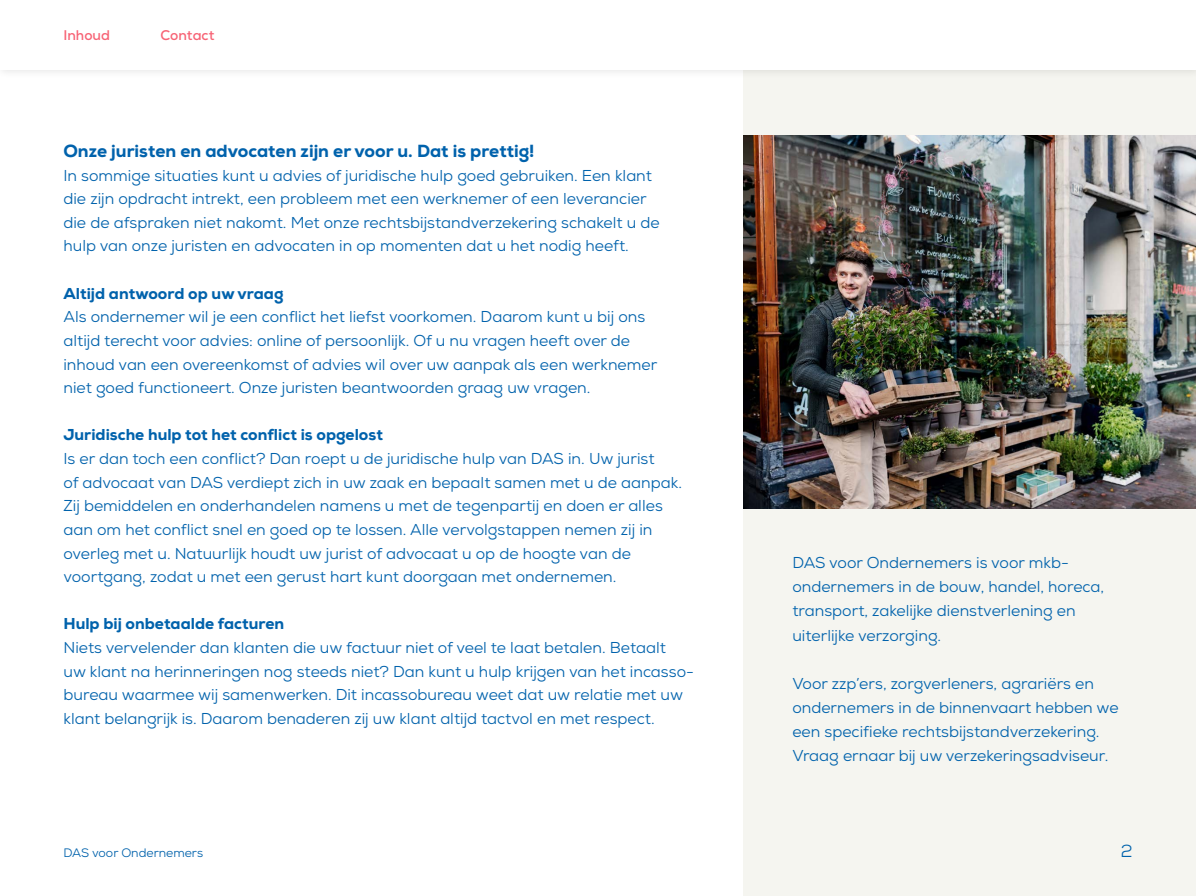
<style>
.page{position:relative;width:1196px;height:896px;background:#fff}
.page>*{position:absolute;margin:0;border:0;box-sizing:border-box;transform-origin:0 0}
.t1{font:800 17.5px "Nexa";color:#0062ac}
.t2{font:17.5px "Nexa";color:#0062ac}
.t3{font:15.75px/23.6px "Nexa";color:#0062ac}
.t4{font:800 15.75px "Nexa";color:#0062ac}
.t5{font:700 14px "Nexa";color:#f76375}
.t6{font:12.25px "Nexa";color:#0062ac}
</style>
<div class="page">
<div style="left:743px;top:53px;width:452px;height:843px;background:#f5f5f0"></div>
<img style="left:743px;top:135px;width:452px;height:373px">
<div style="left:0;top:0;width:1195px;height:79px;background:#000;opacity:.1"></div>
<div style="left:0;top:0;width:1195px;height:69px;background:#fff"></div>
<p class="t5" style="left:63px;top:26px;width:48px">Inhoud</p>
<p class="t5" style="left:161px;top:26px;width:55px">Contact</p>
<p class="t1" style="left:63px;top:140px;width:472px">Onze juristen en advocaten zijn er voor u. Dat is prettig!</p>
<p class="t3" style="left:63px;top:163px;width:597px">In sommige situaties kunt u advies of juridische hulp goed gebruiken. Een klant die zijn opdracht intrekt, een probleem met een werknemer of een leverancier die de afspraken niet nakomt. Met onze rechtsbijstandverzekering schakelt u de hulp van onze juristen en advocaten in op momenten dat u het nodig heeft.</p>
<p class="t4" style="left:63px;top:283px;width:221px">Altijd antwoord op uw vraag</p>
<p class="t3" style="left:63px;top:305px;width:595px">Als ondernemer wil je een conflict het liefst voorkomen. Daarom kunt u bij ons altijd terecht voor advies: online of persoonlijk. Of u nu vragen heeft over de inhoud van een overeenkomst of advies wil over uw aanpak als een werknemer niet goed functioneert. Onze juristen beantwoorden graag uw vragen.</p>
<p class="t4" style="left:63px;top:425px;width:321px">Juridische hulp tot het conflict is opgelost</p>
<p class="t3" style="left:63px;top:447px;width:620px">Is er dan toch een conflict? Dan roept u de juridische hulp van DAS in. Uw jurist<br>of advocaat van DAS verdiept zich in uw zaak en bepaalt samen met u de aanpak.<br>Zij bemiddelen en onderhandelen namens u met de tegenpartij en doen er alles aan om het conflict snel en goed op te lossen. Alle vervolgstappen nemen zij in overleg met u. Natuurlijk houdt uw jurist of advocaat u op de hoogte van de voortgang, zodat u met een gerust hart kunt doorgaan met ondernemen.</p>
<p class="t4" style="left:63px;top:614px;width:222px">Hulp bij onbetaalde facturen</p>
<p class="t3" style="left:63px;top:636px;width:632px">Niets vervelender dan klanten die uw factuur niet of veel te laat betalen. Betaalt<br>uw klant na herinneringen nog steeds niet? Dan kunt u hulp krijgen van het incasso&shy;bureau waarmee wij samenwerken. Dit incassobureau weet dat uw relatie met uw klant belangrijk is. Daarom benaderen zij uw klant altijd tactvol en met respect.</p>
<p class="t3" style="left:792px;top:551px;width:313px;line-height:24.1px">DAS voor Ondernemers is voor mkb&shy;ondernemers in de bouw, handel, horeca, transport, zakelijke dienstverlening en uiterlijke verzorging.</p>
<p class="t3" style="left:792px;top:671px;width:328px;line-height:24.1px">Voor zzp’ers, zorgverleners, agrariërs en ondernemers in de binnenvaart hebben we een specifieke rechtsbijstandverzekering.<br>Vraag ernaar bij uw verzekeringsadviseur.</p>
<p class="t6" style="left:63px;top:845px;width:141px">DAS voor Ondernemers</p>
<p class="t2" style="left:1120px;top:840px;width:13px">2</p>
</div>
